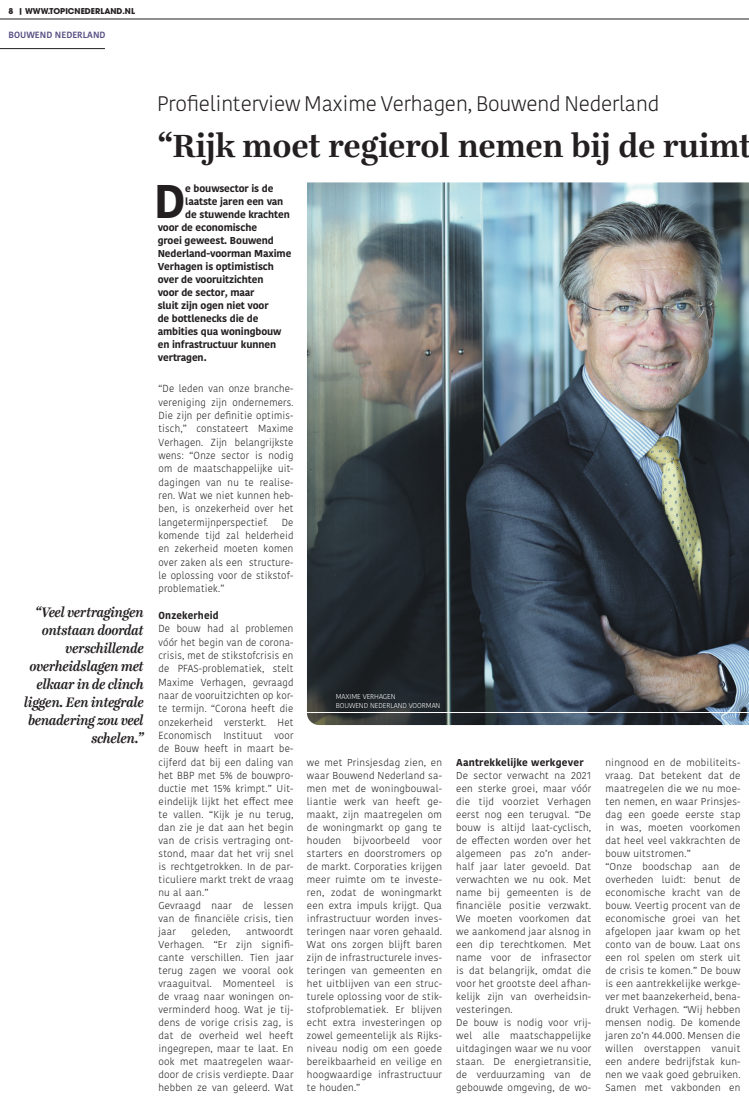
<style>
.page{position:relative;width:749px;height:1106px;background:#fff}
.page>*{position:absolute;margin:0;border:0;box-sizing:border-box;transform-origin:0 0}
.t1{font:700 47.1px "Kohinoor Bangla";color:#231f20}
.t2{font:700 35px "Ingeborg";letter-spacing:-.01em;color:#231f20}
.t3{font:300 21px "Kohinoor Bangla";letter-spacing:-.01em;color:#231f20}
.t4{font:italic 700 15px/18px "Ingeborg";letter-spacing:-.03em;color:#231f20;text-align:right;scale:.92 1}
.t5{font:300 10.2px/13.3px "Kohinoor Bangla";letter-spacing:.02em;color:#231f20;text-align:justify;scale:.95 1}
.t6{font:700 10.2px "Kohinoor Bangla";letter-spacing:.02em;color:#231f20;scale:.95 1}
.t7{font:300 10px/13px "Kohinoor Bangla";letter-spacing:.02em;color:#231f20}
.t8{font:700 10px "Kohinoor Bangla";letter-spacing:-.01em;color:#231f20}
.t9{font:700 10px "Kohinoor Bangla";letter-spacing:.02em;color:#231f20}
.t10{font:600 9px "Kohinoor Bangla";color:#544a80}
.t11{font:700 8px "ITC Avant Garde Std";color:#231f20}
.t12{font:300 7px/9px "Kohinoor Bangla";letter-spacing:-.01em;color:#fff}
.s1{font-size:10px}
</style>
<div class="page">
<hr style="left:0;top:19px;width:748px;height:1px;background:#231f20">
<hr style="left:0;top:48px;width:105px;height:1px;background:#231f20">
<img style="left:307px;top:182px;width:441px;height:543px">
<hr style="left:305px;top:712px;width:443px;height:1px;background:#fff">
<p class="t11" style="left:9px;top:6px;width:128px">8 | WWW.TOPICNEDERLAND.NL</p>
<p class="t10" style="left:9px;top:27px;width:98px">BOUWEND NEDERLAND</p>
<h3 class="t4" style="left:24px;top:603px;width:132px">“Veel vertragingen ontstaan doordat verschillende overheidslagen met elkaar in de clinch liggen. Een integrale benadering zou veel schelen.”</h3>
<h3 class="t3" style="left:157px;top:88px;width:503px">Profielinterview Maxime Verhagen, Bouwend Nederland</h3>
<h2 class="t2" style="left:158px;top:124px;width:594px">“Rijk moet regierol nemen bij de ruimt</h2>
<h1 class="t1" style="left:154px;top:159px;width:33px">D</h1>
<p class="t8" style="left:185px;top:179px;width:90px">e bouwsector is de</p>
<p class="t8" style="left:185px;top:192px;width:100px">laatste jaren een van</p>
<p class="t8" style="left:185px;top:205px;width:106px">de stuwende krachten</p>
<p class="t8" style="left:158px;top:218px;width:101px">voor de economische</p>
<p class="t8" style="left:158px;top:231px;width:117px">groei geweest. Bouwend</p>
<p class="t8" style="left:158px;top:244px;width:135px">Nederland-voorman Maxime</p>
<p class="t8" style="left:158px;top:257px;width:118px">Verhagen is optimistisch</p>
<p class="t8" style="left:158px;top:270px;width:107px">over de vooruitzichten</p>
<p class="t8" style="left:158px;top:283px;width:98px">voor de sector, maar</p>
<p class="t8" style="left:158px;top:296px;width:112px">sluit zijn ogen niet voor</p>
<p class="t8" style="left:158px;top:309px;width:102px">de bottlenecks die de</p>
<p class="t8" style="left:158px;top:322px;width:125px">ambities qua woningbouw</p>
<p class="t8" style="left:158px;top:335px;width:120px">en infrastructuur kunnen</p>
<p class="t8" style="left:158px;top:348px;width:50px">vertragen.</p>
<p class="t5" style="left:158px;top:382px;width:144px">“De leden van onze branche&shy;vereniging zijn ondernemers.<br>Die zijn per definitie optimis&shy;tisch,” constateert Maxime Verhagen. Zijn belangrijkste wens: “Onze sector is nodig om de maatschappelijke uit&shy;dagingen van nu te realise&shy;ren. Wat we niet kunnen heb&shy;ben, is onzekerheid over het langetermijnperspectief.</p>
<p class="t5" style="left:158px;top:515px;width:144px;text-indent:123px">De komende tijd zal helderheid en zekerheid moeten komen over zaken als een structure&shy;le oplossing voor de stikstof&shy;problematiek.”</p>
<p class="t6" style="left:158px;top:606px;width:65px">Onzekerheid</p>
<p class="t5" style="left:158px;top:622px;width:144px">De bouw had al problemen vóór het begin van de corona&shy;crisis, met de stikstofcrisis en de PFAS-problematiek, stelt Maxime Verhagen, gevraagd naar de vooruitzichten op kor&shy;te termijn. “Corona heeft die onzekerheid versterkt. Het Economisch Instituut voor de Bouw heeft in maart be&shy;cijferd dat bij een daling van het BBP met 5% de bouwpro&shy;ductie met 15% <span class="s1">krimpt.” Uit-</span></p>
<p class="t7" style="left:158px;top:795px;width:136px">eindelijk lijkt het effect mee te vallen. “Kijk je nu terug, dan zie je dat aan het begin van de crisis vertraging ont&shy;stond, maar dat het vrij snel is rechtgetrokken. In de par&shy;ticuliere markt trekt de vraag nu al aan.”<br>Gevraagd naar de lessen van de financiële crisis, tien jaar</p>
<p class="t7" style="left:158px;top:925px;width:136px;text-align:justify;text-indent:88px">antwoordt Verhagen. “Er zijn signifi&shy;cante verschillen. Tien jaar terug zagen we vooral ook vraaguitval. Momenteel is de vraag naar woningen on&shy;verminderd hoog. Wat je tij&shy;dens de vorige crisis zag, is dat de overheid wel heeft ingegrepen, maar te laat. En ook met maatregelen waar&shy;door de crisis verdiepte. Daar hebben ze van geleerd. Wat</p>
<p class="t7" style="left:191px;top:925px;width:41px">geleden,</p>
<p class="t12" style="left:335px;top:692px;width:106px">MAXIME VERHAGEN<br>BOUWEND NEDERLAND VOORMAN</p>
<p class="t7" style="left:307px;top:756px;width:136px;text-align:justify">we met Prinsjesdag zien, en waar Bouwend Nederland sa&shy;men met de woningbouwal&shy;liantie werk van heeft ge&shy;maakt, zijn maatregelen om de woningmarkt op gang te houden bijvoorbeeld voor starters en doorstromers op de markt. Corporaties krijgen meer ruimte om te investe&shy;ren, zodat de woningmarkt een extra impuls krijgt. Qua infrastructuur worden inves&shy;teringen naar voren gehaald.<br>Wat ons zorgen blijft baren zijn de infrastructurele inves&shy;teringen van gemeenten en het uitblijven van een struc&shy;turele oplossing voor de stik&shy;stofproblematiek. Er blijven echt extra investeringen op zowel gemeentelijk als Rijks&shy;niveau nodig om een goede bereikbaarheid en veilige en hoogwaardige infrastructuur te houden.”</p>
<p class="t9" style="left:456px;top:753px;width:129px">Aantrekkelijke werkgever</p>
<p class="t7" style="left:456px;top:768px;width:136px">De sector verwacht na 2021 een sterke groei, maar vóór die tijd voorziet Verhagen eerst nog een terugval. “De bouw is altijd laat-cyclisch, de effecten worden over het algemeen pas zo’n ander&shy;half jaar later gevoeld. Dat verwachten we nu ook. Met name bij gemeenten is de financiële positie verzwakt.<br>We moeten voorkomen dat we aankomend jaar alsnog in een dip terechtkomen. Met name voor de infrasector is dat belangrijk, omdat die voor het grootste deel afhan&shy;kelijk zijn van overheidsin&shy;vesteringen.<br>De bouw is nodig voor vrij&shy;wel alle maatschappelijke uitdagingen waar we nu voor staan. De energietransitie, de verduurzaming van de gebouwde omgeving, de wo-</p>
<p class="t7" style="left:605px;top:755px;width:136px">ningnood en de mobiliteits&shy;vraag. Dat betekent dat de maatregelen die we nu moe&shy;ten nemen, en waar Prinsjes&shy;dag een goede eerste stap in was, moeten voorkomen dat heel veel vakkrachten de bouw uitstromen.”<br>“Onze boodschap aan de overheden luidt: benut de economische kracht van de bouw. Veertig procent van de economische groei van het afgelopen jaar kwam op het conto van de bouw. Laat ons een rol spelen om sterk uit de crisis te komen.” De bouw is een aantrekkelijke werkge&shy;ver met baanzekerheid, bena&shy;drukt Verhagen. “Wij hebben mensen nodig. De komende jaren zo’n 44.000. Mensen die willen overstappen vanuit een andere bedrijfstak kun&shy;nen we vaak goed gebruiken.<br>Samen met vakbonden en</p>
</div>
